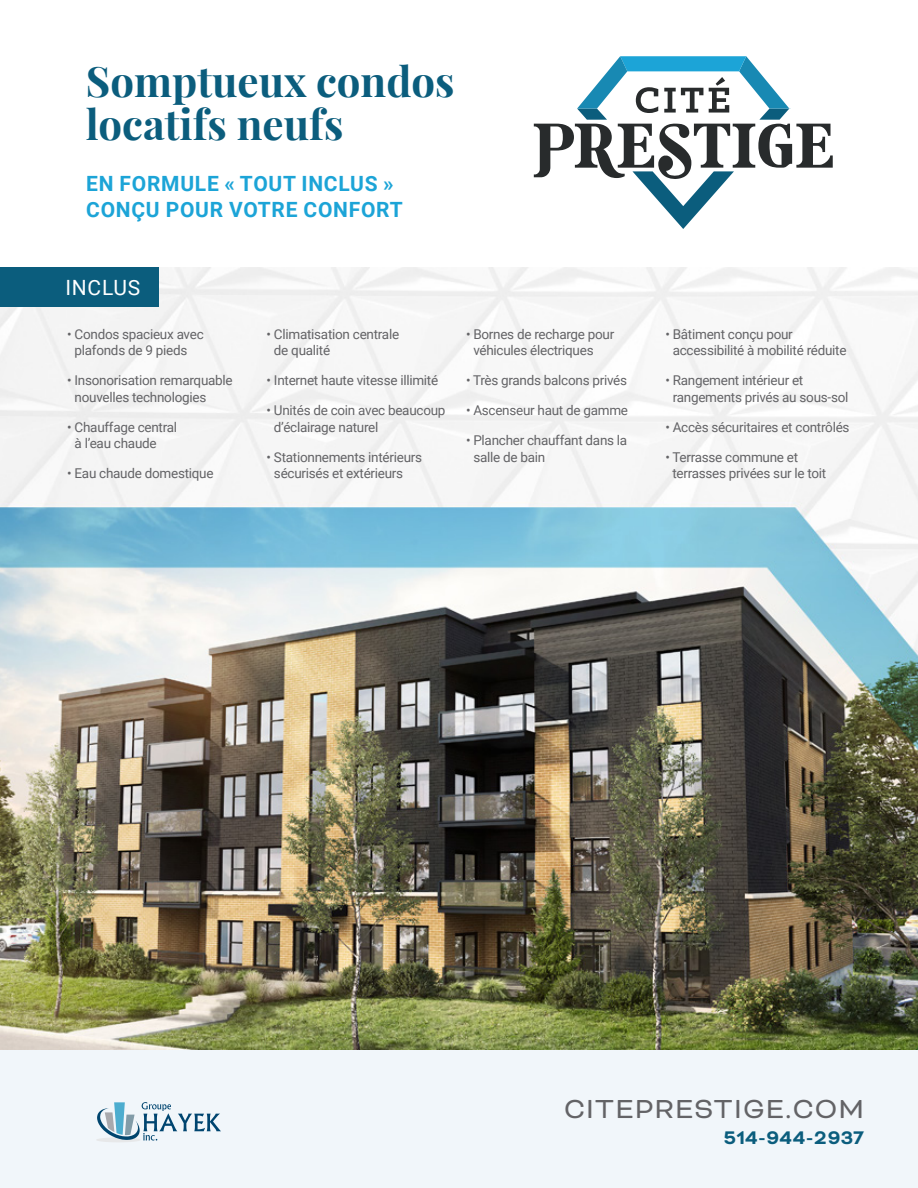
<style>
.page{position:relative;width:918px;height:1188px;background:#fff}
.page>*{position:absolute;margin:0;border:0;box-sizing:border-box;transform-origin:0 0}
.t1{font:700 42px/43.5px "Playfair Display";color:#0b5d7d}
.t2{font:30px "Bicyclette";letter-spacing:.04em;color:#636366}
.t3{font:700 21px/25.5px "Roboto";letter-spacing:.035em;color:#1ca4d7}
.t4{font:700 21px "Bicyclette";letter-spacing:.02em;color:#0b5d7d}
.t5{font:21px "Roboto";letter-spacing:.035em;color:#fff}
.t6{font:13.5px/16.5px "Roboto";letter-spacing:-.02em;color:#636366}
</style>
<div class="page">
<div style="left:0;top:1043px;width:918px;height:145px;background:#f1f6fa"></div>
<svg style="left:534px;top:56px;width:299px;height:173px"></svg>
<img style="left:0;top:268px;width:918px;height:782px">
<div style="left:0;top:268px;width:159px;height:39px;background:#0b5d7d"></div>
<svg style="left:97px;top:1102px;width:124px;height:40px"></svg>
<p class="t1" style="left:86px;top:59px;width:370px">Somptueux condos locatifs neufs</p>
<p class="t3" style="left:86px;top:170px;width:318px">EN FORMULE « TOUT INCLUS »<br>CONÇU POUR VOTRE CONFORT</p>
<p class="t5" style="left:65px;top:273px;width:76px">INCLUS</p>
<p class="t6" style="left:75px;top:325px;width:131px;text-indent:-7px">• Condos spacieux avec plafonds de 9 pieds</p>
<p class="t6" style="left:75px;top:372px;width:160px;text-indent:-7px">• Insonorisation remarquable nouvelles technologies</p>
<p class="t6" style="left:75px;top:418px;width:104px;text-indent:-7px">• Chauffage central à l’eau chaude</p>
<p class="t6" style="left:67px;top:465px;width:148px">• Eau chaude domestique</p>
<p class="t6" style="left:274px;top:325px;width:127px;text-indent:-7px">• Climatisation centrale de qualité</p>
<p class="t6" style="left:267px;top:372px;width:173px">• Internet haute vitesse illimité</p>
<p class="t6" style="left:274px;top:402px;width:173px;text-indent:-7px">• Unités de coin avec beaucoup d’éclairage naturel</p>
<p class="t6" style="left:274px;top:448px;width:150px;text-indent:-7px">• Stationnements intérieurs sécurisés et extérieurs</p>
<p class="t6" style="left:473px;top:325px;width:142px;text-indent:-7px">• Bornes de recharge pour véhicules électriques</p>
<p class="t6" style="left:466px;top:372px;width:163px">• Très grands balcons privés</p>
<p class="t6" style="left:466px;top:402px;width:164px">• Ascenseur haut de gamme</p>
<p class="t6" style="left:473px;top:432px;width:155px;text-indent:-7px">• Plancher chauffant dans la salle de bain</p>
<p class="t6" style="left:673px;top:325px;width:175px;text-indent:-7px">• Bâtiment conçu pour accessibilité à mobilité réduite</p>
<p class="t6" style="left:673px;top:372px;width:177px;text-indent:-7px">• Rangement intérieur et rangements privés au sous-sol</p>
<p class="t6" style="left:665px;top:418px;width:186px">• Accès sécuritaires et contrôlés</p>
<p class="t6" style="left:673px;top:448px;width:155px;text-indent:-7px">• Terrasse commune et terrasses privées sur le toit</p>
<p class="t2" style="left:564px;top:1092px;width:301px">CITEPRESTIGE.COM</p>
<p class="t4" style="left:724px;top:1125px;width:142px">514-944-2937</p>
</div>
